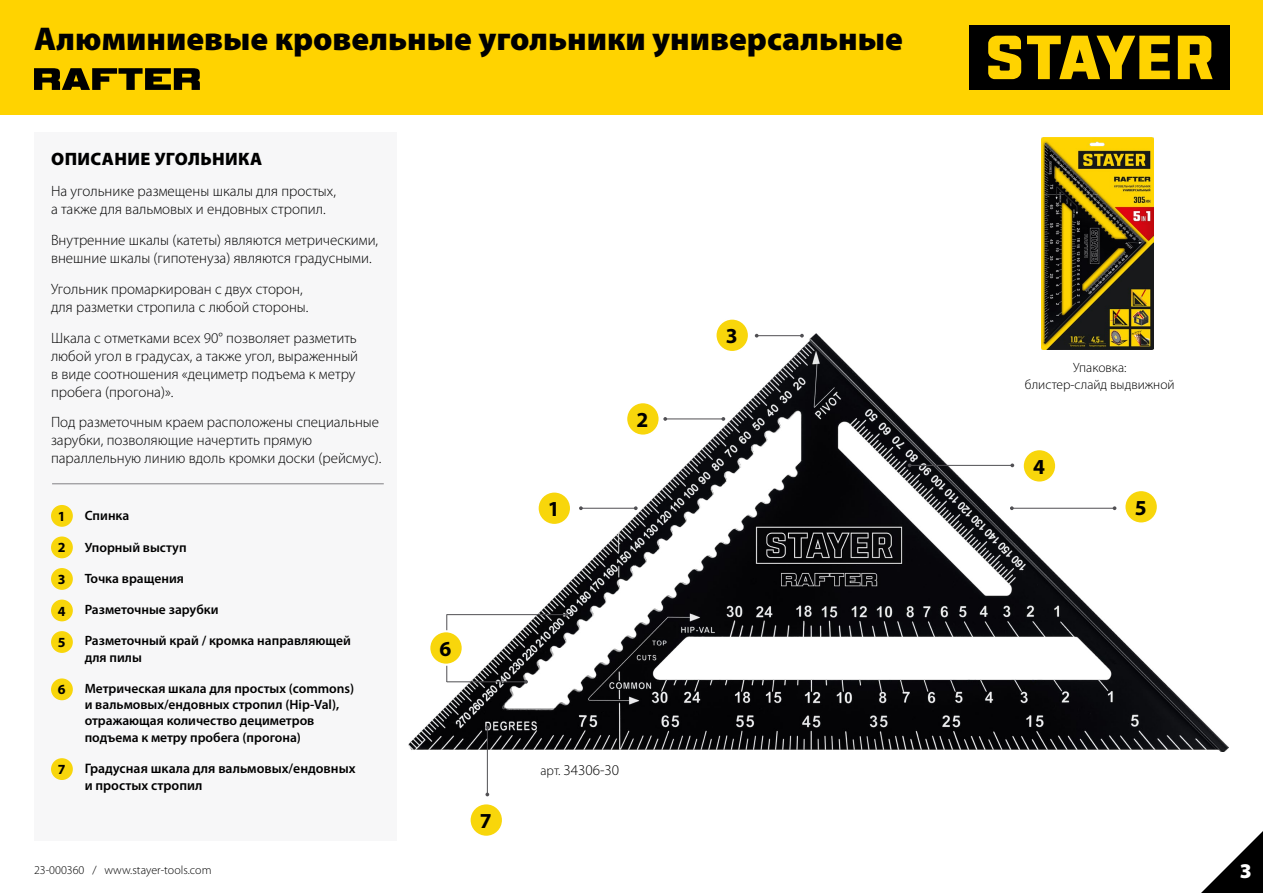
<style>
.page{position:relative;width:1263px;height:893px;background:#fff}
.page>*{position:absolute;margin:0;border:0;box-sizing:border-box;transform-origin:0 0}
.t1{font:900 33px "Myriad Pro";color:#000}
.t2{font:700 21.45px "Myriad Pro";color:#000}
.t3{font:900 21px "Myriad Pro";color:#fff}
.t4{font:900 18px "Myriad Pro";letter-spacing:.02em;color:#000}
.t5{font:300 15px/18px "Myriad Pro";color:#000}
.t6{font:700 13.95px "Myriad Pro";color:#000}
.t7{font:600 13.8px/16.5px "Myriad Pro";color:#000}
.t8{font:600 13.5px/16.2px "Myriad Pro";color:#000}
.t9{font:300 13.5px/16.2px "Myriad Pro";color:#000;text-align:center}
.t10{font:300 12px "Myriad Pro";letter-spacing:.005em;color:#000}
.s1{font-size:13.5px}
</style>
<div class="page">
<div style="left:0;top:0;width:1263px;height:115px;background:#ffd300"></div>
<svg style="left:1201px;top:831px;width:62px;height:62px"></svg>
<img style="left:408px;top:334px;width:821px;height:417px">
<hr style="left:757px;top:335px;width:45px;height:1px;background:#504f53">
<svg style="left:800px;top:334px;width:4px;height:4px"></svg>
<hr style="left:665px;top:419px;width:58px;height:1px;background:#504f53">
<svg style="left:663px;top:417px;width:4px;height:4px"></svg>
<svg style="left:721px;top:417px;width:4px;height:4px"></svg>
<hr style="left:909px;top:465px;width:103px;height:1px;background:#504f53">
<svg style="left:1010px;top:463px;width:4px;height:4px"></svg>
<hr style="left:1012px;top:508px;width:102px;height:1px;background:#504f53">
<svg style="left:1010px;top:506px;width:4px;height:4px"></svg>
<hr style="left:581px;top:508px;width:55px;height:1px;background:#504f53">
<svg style="left:579px;top:506px;width:4px;height:4px"></svg>
<svg style="left:634px;top:506px;width:4px;height:4px"></svg>
<hr style="left:487px;top:728px;width:1px;height:66px;background:#504f53">
<hr style="left:447px;top:614px;width:119px;height:1px;background:#504f53">
<hr style="left:446px;top:614px;width:1px;height:68px;background:#504f53">
<hr style="left:447px;top:682px;width:79px;height:1px;background:#504f53">
<svg style="left:524px;top:680px;width:4px;height:4px"></svg>
<img style="left:1041px;top:138px;width:112px;height:211px">
<div style="left:34px;top:133px;width:363px;height:708px;background:#f7f7f8"></div>
<div style="left:51px;top:505px;width:22px;height:22px;background:#f8d60b;border-radius:50%"></div>
<div style="left:51px;top:536px;width:22px;height:22px;background:#f8d60b;border-radius:50%"></div>
<div style="left:51px;top:568px;width:22px;height:22px;background:#f8d60b;border-radius:50%"></div>
<div style="left:51px;top:600px;width:22px;height:21px;background:#f8d60b;border-radius:50%"></div>
<div style="left:51px;top:631px;width:22px;height:22px;background:#f8d60b;border-radius:50%"></div>
<div style="left:51px;top:678px;width:22px;height:22px;background:#f8d60b;border-radius:50%"></div>
<div style="left:51px;top:758px;width:22px;height:22px;background:#f8d60b;border-radius:50%"></div>
<div style="left:715px;top:319px;width:34px;height:33px;background:#f8d60b;border-radius:50%"></div>
<div style="left:714px;top:317px;width:36px;height:36px;border:2px solid #fff;border-radius:50%"></div>
<div style="left:626px;top:402px;width:34px;height:34px;background:#f8d60b;border-radius:50%"></div>
<div style="left:625px;top:401px;width:36px;height:36px;border:2px solid #fff;border-radius:50%"></div>
<div style="left:1023px;top:449px;width:33px;height:34px;background:#f8d60b;border-radius:50%"></div>
<div style="left:1022px;top:448px;width:35px;height:36px;border:2px solid #fff;border-radius:50%"></div>
<div style="left:1124px;top:490px;width:34px;height:33px;background:#f8d60b;border-radius:50%"></div>
<div style="left:1123px;top:489px;width:36px;height:36px;border:2px solid #fff;border-radius:50%"></div>
<div style="left:538px;top:491px;width:33px;height:34px;background:#f8d60b;border-radius:50%"></div>
<div style="left:536px;top:490px;width:36px;height:36px;border:2px solid #fff;border-radius:50%"></div>
<div style="left:429px;top:631px;width:34px;height:34px;background:#f8d60b;border-radius:50%"></div>
<div style="left:428px;top:630px;width:36px;height:36px;border:2px solid #fff;border-radius:50%"></div>
<div style="left:469px;top:803px;width:34px;height:34px;background:#f8d60b;border-radius:50%"></div>
<div style="left:468px;top:802px;width:36px;height:36px;border:2px solid #fff;border-radius:50%"></div>
<hr style="left:52px;top:484px;width:332px;height:1px;background:#818084">
<div style="left:970px;top:25px;width:260px;height:65px;background:#000"></div>
<svg style="left:988px;top:36px;width:224px;height:43px"></svg>
<svg style="left:34px;top:68px;width:166px;height:22px"></svg>
<h1 class="t1" style="left:34px;top:16px;width:870px">Алюминиевые кровельные угольники универсальные</h1>
<p class="t4" style="left:51px;top:147px;width:213px">ОПИСАНИЕ УГОЛЬНИКА</p>
<p class="t5" style="left:51px;top:182px;width:286px">На угольнике размещены шкалы для простых, а также для вальмовых и ендовных стропил.</p>
<p class="t5" style="left:51px;top:231px;width:329px">Внутренние шкалы (катеты) являются метрическими, внешние шкалы (гипотенуза) являются градусными.</p>
<p class="t5" style="left:51px;top:280px;width:259px">Угольник промаркирован с двух сторон, для разметки стропила с любой стороны.</p>
<p class="t5" style="left:51px;top:329px;width:309px">Шкала с отметками всех 90° позволяет разметить любой угол в градусах, а также угол, выраженный в виде соотношения «дециметр подъема к метру пробега (прогона)».</p>
<p class="t5" style="left:51px;top:413px;width:332px">Под разметочным краем расположены специальные зарубки, позволяющие начертить прямую параллельную линию вдоль кромки доски (рейсмус).</p>
<p class="t6" style="left:58px;top:507px;width:9px">1</p>
<p class="t6" style="left:58px;top:539px;width:9px">2</p>
<p class="t6" style="left:58px;top:570px;width:9px">3</p>
<p class="t6" style="left:58px;top:602px;width:9px">4</p>
<p class="t6" style="left:58px;top:633px;width:9px">5</p>
<p class="t6" style="left:58px;top:681px;width:9px">6</p>
<p class="t6" style="left:58px;top:760px;width:9px">7</p>
<p class="t8" style="left:85px;top:507px;width:46px">Спинка</p>
<p class="t8" style="left:85px;top:539px;width:103px">Упорный выступ</p>
<p class="t8" style="left:85px;top:570px;width:101px">Точка вращения</p>
<p class="t8" style="left:85px;top:601px;width:135px">Разметочные зарубки</p>
<p class="t8" style="left:85px;top:632px;width:268px">Разметочный край / кромка направляющей для пилы</p>
<p class="t8" style="left:85px;top:680px;width:271px">Метрическая шкала для простых (commons) и вальмовых/ендовных стропил (Hip-Val), отражающая количество дециметров подъема к метру пробега (прогона)</p>
<p class="t7" style="left:85px;top:760px;width:272px">Градусная шкала для вальмовых/ендовных и простых стропил</p>
<h2 class="t2" style="left:440px;top:634px;width:13px">6</h2>
<h2 class="t2" style="left:480px;top:807px;width:13px">7</h2>
<h2 class="t2" style="left:636px;top:405px;width:13px">2</h2>
<h2 class="t2" style="left:726px;top:322px;width:13px">3</h2>
<p class="t9" style="left:1025px;top:360px;width:151px">Упаковка:<br>блистер-слайд выдвижной</p>
<h2 class="t2" style="left:1033px;top:452px;width:13px">4</h2>
<h2 class="t2" style="left:548px;top:495px;width:13px">1</h2>
<h2 class="t2" style="left:1135px;top:493px;width:13px">5</h2>
<p class="t5" style="left:540px;top:761px;width:80px"><span class="s1">арт.</span> 34306-30</p>
<p class="t10" style="left:34px;top:862px;width:179px">23-000360 / www.stayer-tools.com</p>
<h3 class="t3" style="left:1240px;top:856px;width:14px">3</h3>
</div>
